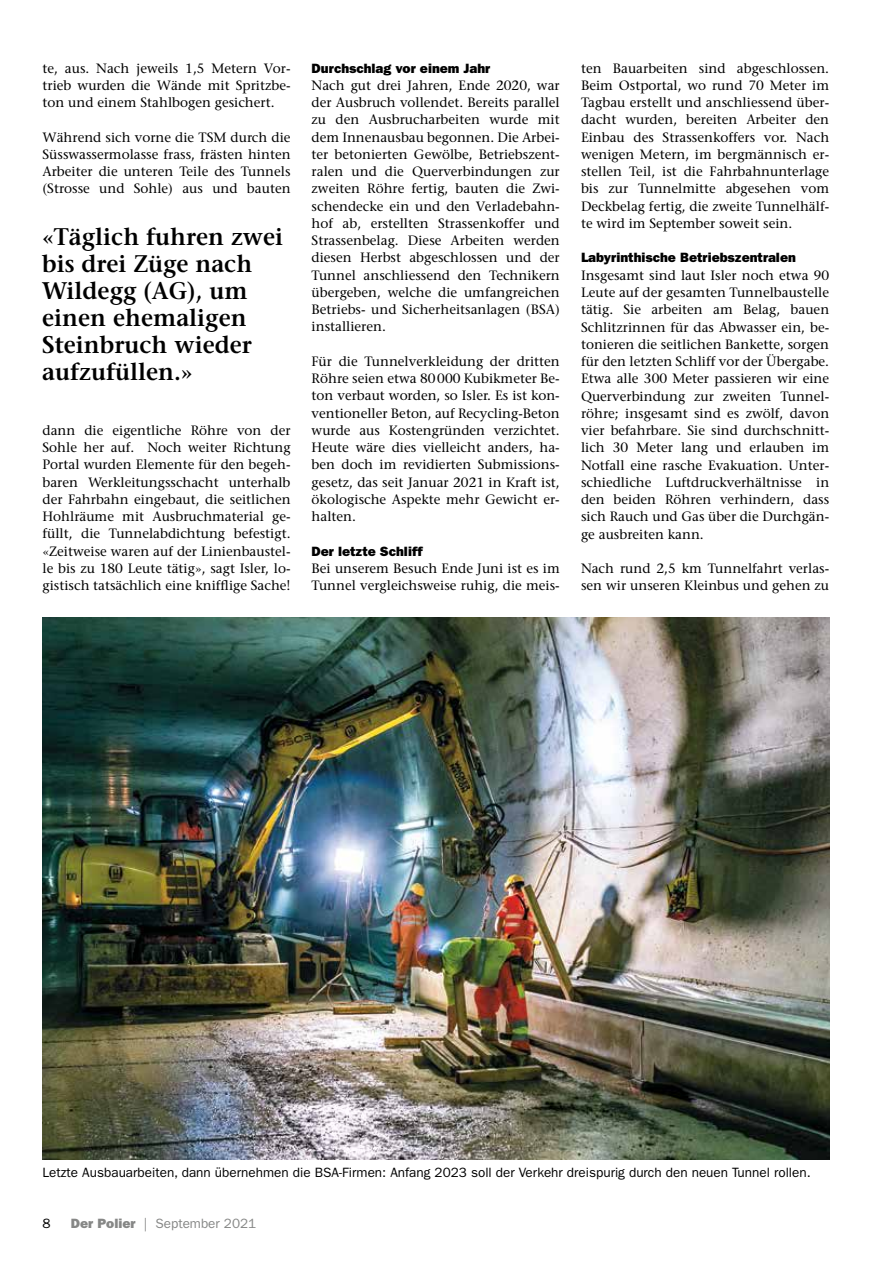
<style>
.page{position:relative;width:893px;height:1263px;background:#fff}
.page>*{position:absolute;margin:0;border:0;box-sizing:border-box;transform-origin:0 0}
.t1{font:600 24px/27px "Stone Serif";color:#000}
.t2{font:13.5px/17.2px "Stone Serif";color:#000;text-align:justify}
.t3{font:13.5px "Franklin Gothic LT";color:#000}
.t4{font:800 13.5px "Franklin Gothic LT";color:#000}
.t5{font:13.5px "Franklin Gothic LT";color:#868786}
.s1{font-weight:800}
</style>
<div class="page">
<img style="left:42px;top:617px;width:787px;height:542px">
<p class="t2" style="left:43px;top:59px;width:250px">te, aus. Nach jeweils 1,5 Metern Vor&shy;trieb wurden die Wände mit Spritzbe&shy;ton und einem Stahlbogen gesichert.</p>
<p class="t2" style="left:43px;top:128px;width:250px">Während sich vorne die TSM durch die Süsswassermolasse frass, frästen hinten Arbeiter die unteren Teile des Tunnels (Strosse und Sohle) aus und bauten</p>
<h1 class="t1" style="left:42px;top:223px;width:242px">«Täglich fuhren zwei bis drei Züge nach<br>Wildegg (AG), um einen ehemaligen<br>Steinbruch wieder aufzufüllen.»</h1>
<p class="t2" style="left:43px;top:421px;width:250px">dann die eigentliche Röhre von der Sohle her auf. Noch weiter Richtung Portal wurden Elemente für den begeh&shy;baren Werkleitungsschacht unterhalb der Fahrbahn eingebaut, die seitlichen Hohlräume mit Ausbruchmaterial ge&shy;füllt, die Tunnelabdichtung befestigt. «Zeitweise waren auf der Linienbaustel&shy;le bis zu 180 Leute tätig», sagt Isler, lo&shy;gistisch tatsächlich eine knifflige Sache!</p>
<p class="t4" style="left:312px;top:60px;width:180px">Durchschlag vor einem Jahr</p>
<p class="t2" style="left:312px;top:76px;width:250px">Nach gut drei Jahren, Ende 2020, war der Ausbruch vollendet. Bereits parallel zu den Ausbrucharbeiten wurde mit dem Innenausbau begonnen. Die Arbei&shy;ter betonierten Gewölbe, Betriebszent&shy;ralen und die Querverbindungen zur zweiten Röhre fertig, bauten die Zwi&shy;schendecke ein und den Verladebahn&shy;hof ab, erstellten Strassenkoffer und Strassenbelag. Diese Arbeiten werden diesen Herbst abgeschlossen und der Tunnel anschliessend den Technikern übergeben, welche die umfangreichen Betriebs- und Sicherheitsanlagen (BSA) installieren.</p>
<p class="t2" style="left:312px;top:352px;width:250px">Für die Tunnelverkleidung der dritten Röhre seien etwa 80000 Kubikmeter Be&shy;ton verbaut worden, so Isler. Es ist kon&shy;ventioneller Beton, auf Recycling-Beton wurde aus Kostengründen verzichtet.<br>Heute wäre dies vielleicht anders, ha&shy;ben doch im revidierten Submissions&shy;gesetz, das seit Januar 2021 in Kraft ist, ökologische Aspekte mehr Gewicht er&shy;halten.</p>
<p class="t4" style="left:312px;top:543px;width:113px">Der letzte Schliff</p>
<p class="t2" style="left:312px;top:559px;width:250px">Bei unserem Besuch Ende Juni ist es im<br>Tunnel vergleichsweise ruhig, die meis-</p>
<p class="t2" style="left:581px;top:59px;width:250px">ten Bauarbeiten sind abgeschlossen.<br>Beim Ostportal, wo rund 70 Meter im Tagbau erstellt und anschliessend über&shy;dacht wurden, bereiten Arbeiter den Einbau des Strassenkoffers vor. Nach wenigen Metern, im bergmännisch er&shy;stellen Teil, ist die Fahrbahnunterlage bis zur Tunnelmitte abgesehen vom Deckbelag fertig, die zweite Tunnelhälf&shy;te wird im September soweit sein.</p>
<p class="t4" style="left:581px;top:250px;width:216px">Labyrinthische Betriebszentralen</p>
<p class="t2" style="left:581px;top:266px;width:250px">Insgesamt sind laut Isler noch etwa 90<br>Leute auf der gesamten Tunnelbaustelle tätig. Sie arbeiten am Belag, bauen Schlitzrinnen für das Abwasser ein, be&shy;tonieren die seitlichen Bankette, sorgen für den letzten Schliff vor der Übergabe.<br>Etwa alle 300 Meter passieren wir eine Querverbindung zur zweiten Tunnel&shy;röhre; insgesamt sind es zwölf, davon vier befahrbare. Sie sind durchschnitt&shy;lich 30 Meter lang und erlauben im Notfall eine rasche Evakuation. Unter&shy;schiedliche Luftdruckverhältnisse in den beiden Röhren verhindern, dass sich Rauch und Gas über die Durchgän&shy;ge ausbreiten kann.</p>
<p class="t2" style="left:581px;top:560px;width:250px">Nach rund 2,5 km Tunnelfahrt verlas&shy;sen wir unseren Kleinbus und gehen zu</p>
<p class="t3" style="left:43px;top:1164px;width:770px">Letzte Ausbauarbeiten, dann übernehmen die BSA-Firmen: Anfang 2023 soll der Verkehr dreispurig durch den neuen Tunnel rollen.</p>
<p class="t3" style="left:43px;top:1216px;width:10px">8</p>
<p class="t5" style="left:71px;top:1216px;width:187px"><span class="s1">Der Polier</span> | September 2021</p>
</div>
